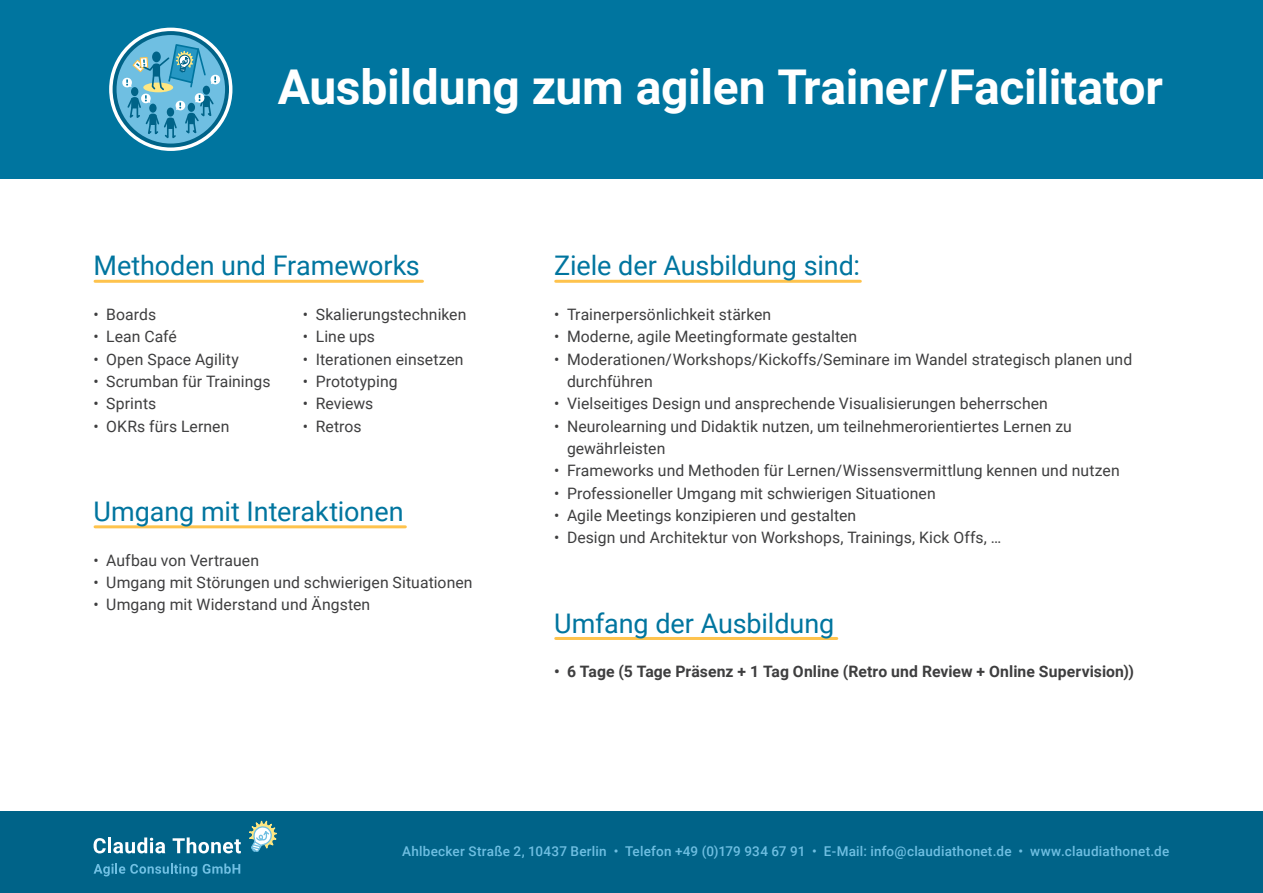
<style>
.page{position:relative;width:1263px;height:893px;background:#fff}
.page>*{position:absolute;margin:0;border:0;box-sizing:border-box;transform-origin:0 0}
.t1{font:700 48px "Roboto";letter-spacing:-.005em;color:#fff}
.t2{font:27px "Roboto";letter-spacing:-.005em;color:#00759f}
.t3{font:15.75px/22.4px "Roboto";letter-spacing:.005em;color:#3e3e3f}
.t4{font:700 15.75px "Roboto";letter-spacing:.005em;color:#3e3e3f}
.t5{font:500 13.5px "Roboto";letter-spacing:.015em;color:#6fbfe2}
</style>
<div class="page">
<div style="left:0;top:811px;width:1263px;height:82px;background:#006388"></div>
<svg style="left:94px;top:863px;width:103px;height:13px"></svg>
<svg style="left:203px;top:863px;width:37px;height:11px"></svg>
<svg style="left:94px;top:838px;width:12px;height:15px"></svg>
<hr style="left:108px;top:837px;width:3px;height:16px;background:#fff">
<svg style="left:113px;top:837px;width:52px;height:16px"></svg>
<svg style="left:173px;top:821px;width:104px;height:32px"></svg>
<hr style="left:556px;top:637px;width:281px;height:3px;background:#fec34d">
<hr style="left:556px;top:280px;width:304px;height:3px;background:#fec34d">
<hr style="left:95px;top:525px;width:310px;height:3px;background:#fec34d">
<hr style="left:95px;top:280px;width:327px;height:3px;background:#fec34d">
<div style="left:0;top:0;width:1263px;height:179px;background:#00759f"></div>
<svg style="left:109px;top:28px;width:123px;height:123px"></svg>
<h1 class="t1" style="left:278px;top:53px;width:886px">Ausbildung zum agilen Trainer/Facilitator</h1>
<h2 class="t2" style="left:94px;top:247px;width:328px">Methoden und Frameworks</h2>
<p class="t3" style="left:94px;top:303px;width:64px">• Boards</p>
<p class="t3" style="left:94px;top:325px;width:85px">• Lean Café</p>
<p class="t3" style="left:94px;top:347px;width:147px">• Open Space Agility</p>
<p class="t3" style="left:94px;top:370px;width:179px">• Scrumban für Trainings</p>
<p class="t3" style="left:94px;top:392px;width:64px">• Sprints</p>
<p class="t3" style="left:94px;top:414px;width:137px">• OKRs fürs Lernen</p>
<p class="t3" style="left:303px;top:303px;width:165px">• Skalierungstechniken</p>
<p class="t3" style="left:303px;top:325px;width:74px">• Line ups</p>
<p class="t3" style="left:303px;top:347px;width:162px">• Iterationen einsetzen</p>
<p class="t3" style="left:303px;top:370px;width:96px">• Prototyping</p>
<p class="t3" style="left:303px;top:392px;width:72px">• Reviews</p>
<p class="t3" style="left:303px;top:414px;width:60px">• Retros</p>
<h2 class="t2" style="left:94px;top:492px;width:312px">Umgang mit Interaktionen</h2>
<p class="t3" style="left:94px;top:548px;width:167px">• Aufbau von Vertrauen</p>
<p class="t3" style="left:94px;top:570px;width:381px">• Umgang mit Störungen und schwierigen Situationen</p>
<p class="t3" style="left:94px;top:593px;width:278px">• Umgang mit Widerstand und Ängsten</p>
<h2 class="t2" style="left:554px;top:247px;width:307px">Ziele der Ausbildung sind:</h2>
<p class="t3" style="left:554px;top:303px;width:219px">• Trainerpersönlichkeit stärken</p>
<p class="t3" style="left:554px;top:325px;width:305px">• Moderne, agile Meetingformate gestalten</p>
<p class="t3" style="left:567px;top:347px;width:567px;text-indent:-13px">• Moderationen/Workshops/Kickoffs/Seminare im Wandel strategisch planen und durchführen</p>
<p class="t3" style="left:554px;top:392px;width:495px">• Vielseitiges Design und ansprechende Visualisierungen beherrschen</p>
<p class="t3" style="left:567px;top:414px;width:506px;text-indent:-13px">• Neurolearning und Didaktik nutzen, um teilnehmerorientiertes Lernen zu gewährleisten</p>
<p class="t3" style="left:554px;top:459px;width:567px">• Frameworks und Methoden für Lernen/Wissensvermittlung kennen und nutzen</p>
<p class="t3" style="left:554px;top:481px;width:383px">• Professioneller Umgang mit schwierigen Situationen</p>
<p class="t3" style="left:554px;top:503px;width:304px">• Agile Meetings konzipieren und gestalten</p>
<p class="t3" style="left:554px;top:526px;width:449px">• Design und Architektur von Workshops, Trainings, Kick Offs, …</p>
<h2 class="t2" style="left:554px;top:604px;width:282px">Umfang der Ausbildung</h2>
<p class="t4" style="left:554px;top:660px;width:581px">• 6 Tage (5 Tage Präsenz + 1 Tag Online (Retro und Review + Online Supervision))</p>
<p class="t5" style="left:402px;top:841px;width:769px">Ahlbecker Straße 2, 10437 Berlin • Telefon +49 (0)179 934 67 91 • E-Mail: info@claudiathonet.de • www.claudiathonet.de</p>
</div>
